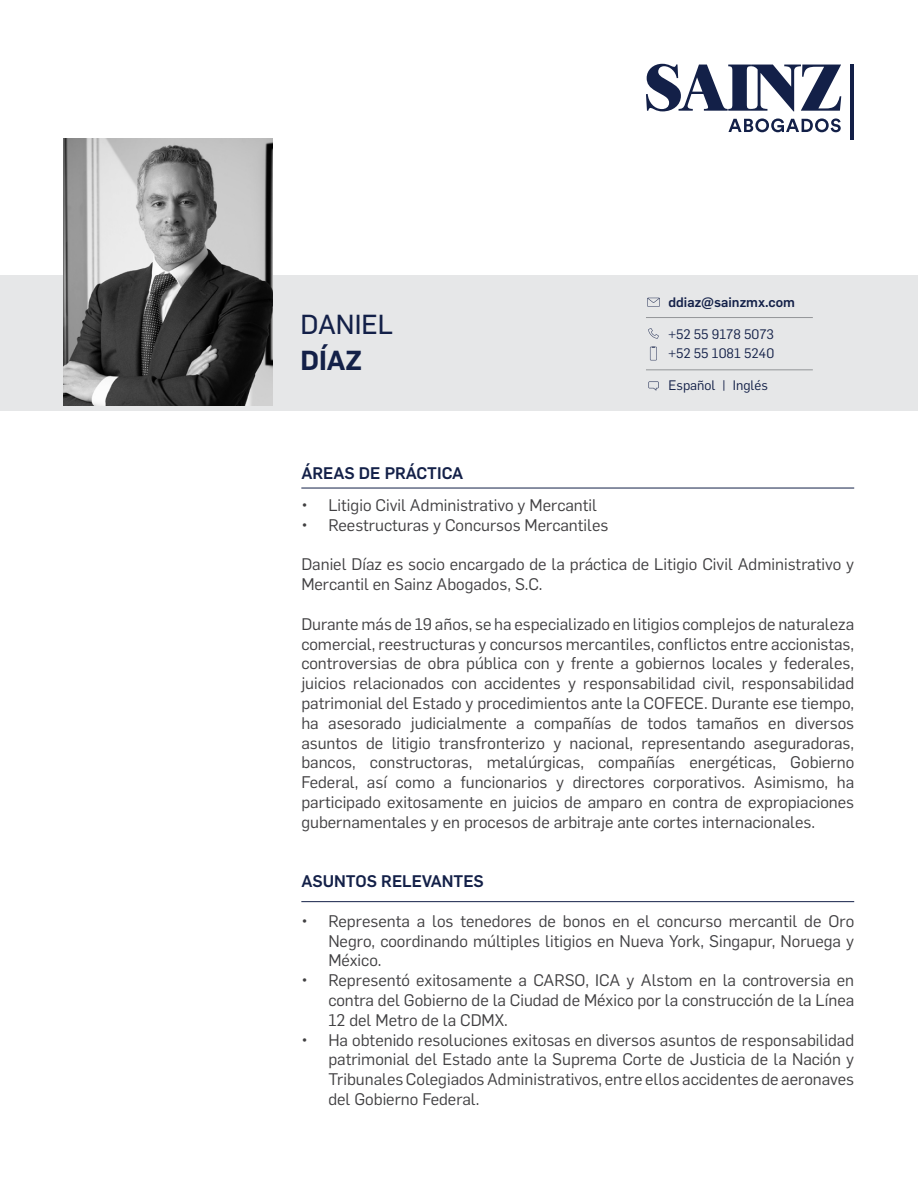
<style>
.page{position:relative;width:918px;height:1188px;background:#fff}
.page>*{position:absolute;margin:0;border:0;box-sizing:border-box;transform-origin:0 0}
.t1{font:27px "Flama Basic";color:#132048}
.t2{font:600 27px "Flama";color:#132048}
.t3{font:16.5px/19.8px "Flama";color:#414042;text-align:justify}
.t4{font:500 16.5px "Flama";color:#132048}
.t5{font:13.5px/19.8px "Flama";color:#132048}
.t6{font:500 13.5px "Flama";color:#132048}
</style>
<div class="page">
<hr style="left:850px;top:64px;width:4px;height:76px;background:#132048">
<svg style="left:646px;top:64px;width:195px;height:47px"></svg>
<svg style="left:728px;top:118px;width:113px;height:14px"></svg>
<hr style="left:301px;top:488px;width:553px;height:1px;background:#132048">
<hr style="left:301px;top:901px;width:553px;height:1px;background:#132048">
<div style="left:0;top:275px;width:918px;height:136px;background:#e6e7e8"></div>
<svg style="left:648px;top:328px;width:11px;height:11px"></svg>
<svg style="left:647px;top:298px;width:13px;height:9px"></svg>
<svg style="left:648px;top:382px;width:11px;height:9px"></svg>
<hr style="left:646px;top:317px;width:167px;height:1px;background:#939598">
<hr style="left:646px;top:370px;width:167px;height:1px;background:#939598">
<svg style="left:650px;top:347px;width:7px;height:13px"></svg>
<img style="left:64px;top:139px;width:209px;height:267px">
<h1 class="t1" style="left:301px;top:305px;width:94px">DANIEL</h1>
<h1 class="t2" style="left:301px;top:341px;width:63px">DÍAZ</h1>
<p class="t6" style="left:668px;top:292px;width:128px">ddiaz@sainzmx.com</p>
<p class="t5" style="left:668px;top:323px;width:107px">+52 55 9178 5073 +52 55 1081 5240</p>
<p class="t5" style="left:668px;top:375px;width:101px">Español | Inglés</p>
<p class="t4" style="left:301px;top:461px;width:164px">ÁREAS DE PRÁCTICA</p>
<p class="t3" style="left:301px;top:494px;width:297px">• Litigio Civil Administrativo y Mercantil</p>
<p class="t3" style="left:301px;top:514px;width:309px">• Reestructuras y Concursos Mercantiles</p>
<p class="t3" style="left:301px;top:554px;width:554px">Daniel Díaz es socio encargado de la práctica de Litigio Civil Administrativo y<br>Mercantil en Sainz Abogados, S.C.</p>
<p class="t3" style="left:301px;top:613px;width:554px">Durante más de 19 años, se ha especializado en litigios complejos de naturaleza comercial, reestructuras y concursos mercantiles, conflictos entre accionistas, controversias de obra pública con y frente a gobiernos locales y federales, juicios relacionados con accidentes y responsabilidad civil, responsabilidad patrimonial del Estado y procedimientos ante la COFECE. Durante ese tiempo, ha asesorado judicialmente a compañías de todos tamaños en diversos asuntos de litigio transfronterizo y nacional, representando aseguradoras, bancos, constructoras, metalúrgicas, compañías energéticas, Gobierno Federal, así como a funcionarios y directores corporativos. Asimismo, ha participado exitosamente en juicios de amparo en contra de expropiaciones gubernamentales y en procesos de arbitraje ante cortes internacionales.</p>
<p class="t4" style="left:301px;top:869px;width:184px">ASUNTOS RELEVANTES</p>
<p class="t3" style="left:328px;top:910px;width:527px;text-indent:-27px">• Representa a los tenedores de bonos en el concurso mercantil de Oro Negro, coordinando múltiples litigios en Nueva York, Singapur, Noruega y México.</p>
<p class="t3" style="left:328px;top:969px;width:527px;text-indent:-27px">• Representó exitosamente a CARSO, ICA y Alstom en la controversia en contra del Gobierno de la Ciudad de México por la construcción de la Línea 12 del Metro de la CDMX.</p>
<p class="t3" style="left:328px;top:1029px;width:527px;text-indent:-27px">• Ha obtenido resoluciones exitosas en diversos asuntos de responsabilidad patrimonial del Estado ante la Suprema Corte de Justicia de la Nación y Tribunales Colegiados Administrativos, entre ellos accidentes de aeronaves del Gobierno Federal.</p>
</div>
